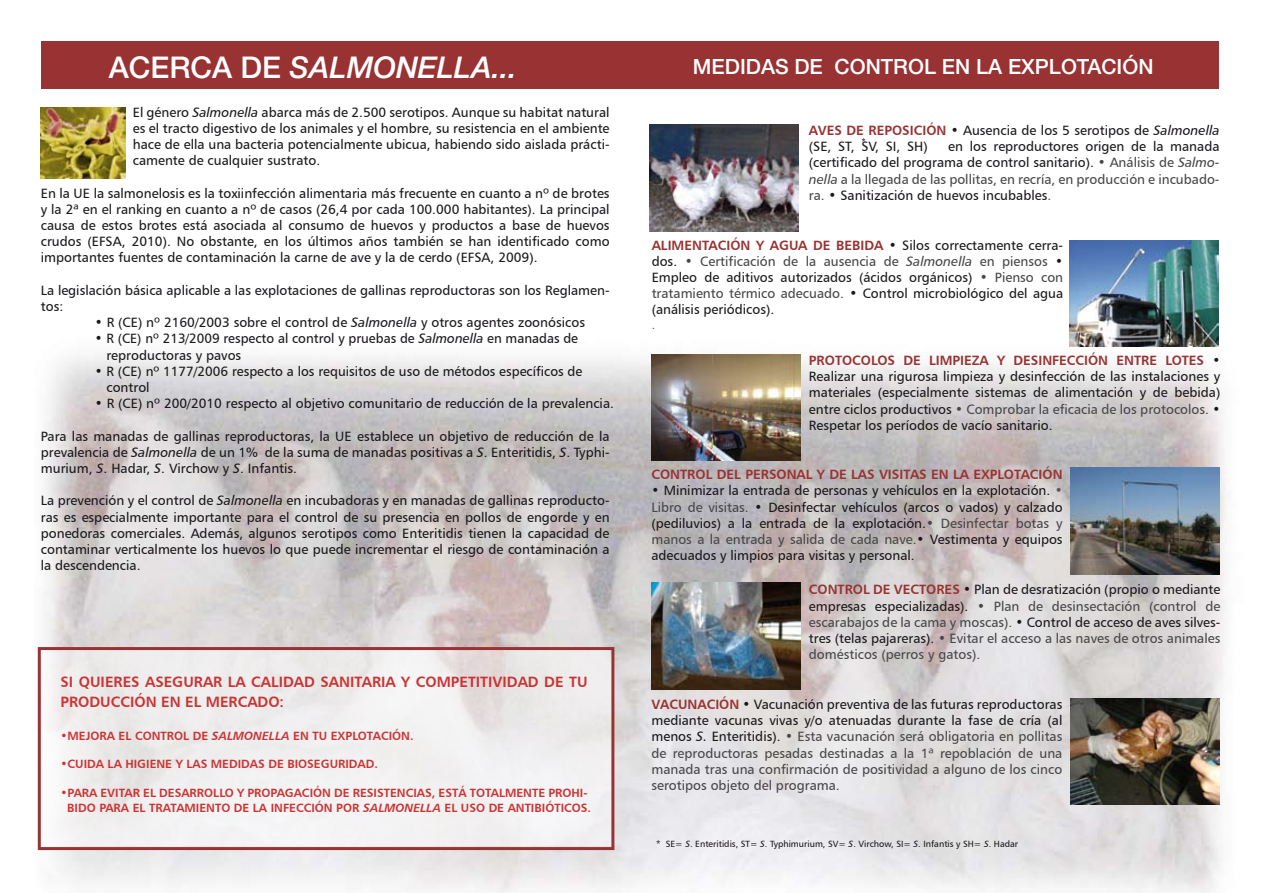
<style>
.page{position:relative;width:1263px;height:893px;background:#fff}
.page>*{position:absolute;margin:0;border:0;box-sizing:border-box;transform-origin:0 0}
.t1{font:italic 500 30px "Helvetica Neue LT Std";color:#fff}
.t2{font:500 21px "Helvetica Neue LT Std";color:#fff}
.t3{font:15px/19.8px "Humanist 777 BT Bold B";color:#cb3333}
.t4{font:13.5px/16.2px "Humanist 777 BT Roman B";color:#1a171b;text-align:justify}
.t5{font:13.5px/16.2px "Humanist 777 BT Roman B";color:#464648;text-align:justify}
.t6{font:13.5px "Humanist 777 BT Bold B";color:#993232}
.t7{font:12px/14.4px "Humanist 777 BT Bold B";color:#cb3333;text-align:center}
.t8{font:12px "Humanist 777 BT Roman B";color:#58585a}
.t9{font:9px "Humanist 777 BT Roman B";color:#1a171b}
.s1{font-style:normal}
.s2{font-family:"Humanist 777 BT Italic B"}
.s3{font-family:"Humanist 777 BT Bold Italic B"}
.s4{font-family:"Humanist 777 BT Bold B";color:#993232}
.s5{color:#464648}
.s6{font-family:"Humanist 777 BT Italic B";color:#464648}
.s7{color:#58585a}
.s8{color:#1a171b}
.s9{font-family:"Humanist 777 BT Italic B";color:#1a171b}
</style>
<div class="page">
<img style="left:37px;top:293px;width:1190px;height:600px">
<div style="left:39px;top:648px;width:574px;height:198px;background:#f0efef"></div>
<img style="left:41px;top:107px;width:84px;height:71px">
<div style="left:38px;top:647px;width:576px;height:203px;border:3px solid #993232"></div>
<img style="left:650px;top:125px;width:149px;height:106px">
<img style="left:1070px;top:240px;width:149px;height:106px">
<img style="left:1071px;top:468px;width:149px;height:106px">
<img style="left:651px;top:583px;width:149px;height:106px">
<img style="left:1071px;top:699px;width:149px;height:106px">
<img style="left:651px;top:355px;width:149px;height:106px">
<div style="left:41px;top:41px;width:1177px;height:48px;background:#993232"></div>
<p class="t1" style="left:109px;top:50px;width:409px"><span class="s1">ACERCA DE</span> SALMONELLA...</p>
<p class="t2" style="left:693px;top:54px;width:462px">MEDIDAS DE CONTROL EN LA EXPLOTACIÓN</p>
<p class="t4" style="left:133px;top:104px;width:478px">El género <span class="s2">Salmonella</span> abarca más de 2.500 serotipos. Aunque su habitat natural es el tracto digestivo de los animales y el hombre, su resistencia en el ambiente hace de ella una bacteria potencialmente ubicua, habiendo sido aislada prácti&shy;camente de cualquier sustrato.</p>
<p class="t4" style="left:41px;top:185px;width:570px">En la UE la salmonelosis es la toxiinfección alimentaria más frecuente en cuanto a nº de brotes y la 2ª en el ranking en cuanto a nº de casos (26,4 por cada 100.000 habitantes). La principal causa de estos brotes está asociada al consumo de huevos y productos a base de huevos crudos (EFSA, 2010). No obstante, en los últimos años también se han identificado como importantes fuentes de contaminación la carne de ave y la de cerdo (EFSA, 2009).</p>
<p class="t4" style="left:41px;top:282px;width:570px">La legislación básica aplicable a las explotaciones de gallinas reproductoras son los Reglamen&shy;tos:</p>
<p class="t4" style="left:95px;top:314px;width:492px">• R (CE) nº 2160/2003 sobre el control de <span class="s2">Salmonella</span> y otros agentes zoonósicos</p>
<p class="t4" style="left:106px;top:330px;width:473px;text-indent:-12px">• R (CE) nº 213/2009 respecto al control y pruebas de <span class="s2">Salmonella</span> en manadas de reproductoras y pavos</p>
<p class="t4" style="left:106px;top:363px;width:477px;text-indent:-12px">• R (CE) nº 1177/2006 respecto a los requisitos de uso de métodos específicos de control</p>
<p class="t4" style="left:95px;top:395px;width:521px">• R (CE) nº 200/2010 respecto al objetivo comunitario de reducción de la prevalencia.</p>
<p class="t4" style="left:41px;top:428px;width:570px">Para las manadas de gallinas reproductoras, la UE establece un objetivo de reducción de la prevalencia de <span class="s2">Salmonella</span> de un 1% de la suma de manadas positivas a <span class="s2">S</span>. Enteritidis, <span class="s2">S</span>. Typhi&shy;murium, <span class="s2">S</span>. Hadar, <span class="s2">S</span>. Virchow y <span class="s2">S</span>. Infantis.</p>
<p class="t4" style="left:41px;top:492px;width:570px">La prevención y el control de <span class="s2">Salmonella</span> en incubadoras y en manadas de gallinas reproducto&shy;ras es especialmente importante para el control de su presencia en pollos de engorde y en ponedoras comerciales. Además, algunos serotipos como Enteritidis tienen la capacidad de contaminar verticalmente los huevos lo que puede incrementar el riesgo de contaminación a la descendencia.</p>
<p class="t3" style="left:61px;top:672px;width:529px">SI QUIERES ASEGURAR LA CALIDAD SANITARIA Y COMPETITIVIDAD DE TU<br>PRODUCCIÓN EN EL MERCADO:</p>
<p class="t7" style="left:61px;top:728px;width:355px">•MEJORA EL CONTROL DE <span class="s3">SALMONELLA</span> EN TU EXPLOTACIÓN.</p>
<p class="t7" style="left:61px;top:757px;width:319px">•CUIDA LA HIGIENE Y LAS MEDIDAS DE BIOSEGURIDAD.</p>
<p class="t7" style="left:61px;top:786px;width:532px">•PARA EVITAR EL DESARROLLO Y PROPAGACIÓN DE RESISTENCIAS, ESTÁ TOTALMENTE PROHI-<br>BIDO PARA EL TRATAMIENTO DE LA INFECCIÓN POR <span class="s3">SALMONELLA</span> EL USO DE ANTIBIÓTICOS.</p>
<p class="t4" style="left:809px;top:122px;width:412px"><span class="s4">AVES DE REPOSICIÓN</span> <span class="s2">•</span> Ausencia de los 5 serotipos de <span class="s2">Salmonella </span>(SE, ST, SV, SI, SH)</p>
<p class="t9" style="left:862px;top:136px;width:6px">*</p>
<p class="t4" style="left:809px;top:138px;width:412px;text-indent:139px">en los reproductores origen de la manada (certificado del programa de control sanitario). <span class="s5">• Análisis de</span> <span class="s6">Salmo&shy;nella</span> <span class="s5">a la llegada de las pollitas, en recría, en producción e incubado&shy;ra.</span> <span class="s2">•</span> Sanitización de huevos incubables<span class="s7">.</span></p>
<p class="t4" style="left:652px;top:237px;width:413px"><span class="s4">ALIMENTACIÓN Y AGUA DE BEBIDA</span> • Silos correctamente cerra&shy;dos. <span class="s5">• Certificación de la ausencia de</span> <span class="s6">Salmonella</span> <span class="s5">en piensos</span> • Empleo de aditivos autorizados (ácidos orgánicos) <span class="s5">• Pienso con tratamiento térmico adecuado.</span> • Control microbiológico del agua (análisis periódicos).</p>
<p class="t8" style="left:652px;top:317px;width:5px">.</p>
<p class="t4" style="left:809px;top:352px;width:413px"><span class="s4">PROTOCOLOS DE LIMPIEZA Y DESINFECCIÓN ENTRE LOTES</span> • Realizar una rigurosa limpieza y desinfección de las instalaciones y materiales (especialmente sistemas de alimentación y de bebida) entre ciclos productivos <span class="s5">• Comprobar la eficacia de los protocolos.</span> • Respetar los períodos de vacío sanitario.</p>
<p class="t6" style="left:651px;top:466px;width:413px">CONTROL DEL PERSONAL Y DE LAS VISITAS EN LA EXPLOTACIÓN</p>
<p class="t4" style="left:651px;top:482px;width:413px">• Minimizar la entrada de personas y vehículos en la explotación. <span class="s7">• </span><span class="s5">Libro de visitas.</span> • Desinfectar vehículos (arcos o vados) y calzado (pediluvios) a la entrada de la explotación.<span class="s5">• Desinfectar botas y manos a la entrada y salida de cada nave.</span>• Vestimenta y equipos adecuados y limpios para visitas y personal.</p>
<p class="t5" style="left:809px;top:581px;width:413px"><span class="s4">CONTROL DE VECTORES</span> <span class="s8">• Plan de desratización (propio o mediante empresas especializadas).</span> • Plan de desinsectación (control de escarabajos de la cama y moscas). <span class="s8">• Control de acceso de aves silves&shy;tres (telas pajareras).</span> • Evitar el acceso a las naves de otros animales domésticos (perros y gatos).</p>
<p class="t5" style="left:651px;top:696px;width:412px"><span class="s4">VACUNACIÓN</span> <span class="s8">• Vacunación preventiva de las futuras reproductoras mediante vacunas vivas y/o atenuadas durante la fase de cría (al menos</span> <span class="s9">S.</span> <span class="s8">Enteritidis).</span> • Esta vacunación será obligatoria en pollitas de reproductoras pesadas destinadas a la 1ª repoblación de una manada tras una confirmación de positividad a alguno de los cinco serotipos objeto del programa.</p>
<p class="t9" style="left:656px;top:838px;width:364px">* SE= <span class="s2">S</span>. Enteritidis, ST= <span class="s2">S</span>. Typhimurium, SV= <span class="s2">S</span>. Virchow, SI= <span class="s2">S</span>. Infantis y SH= <span class="s2">S</span>. Hadar</p>
</div>
